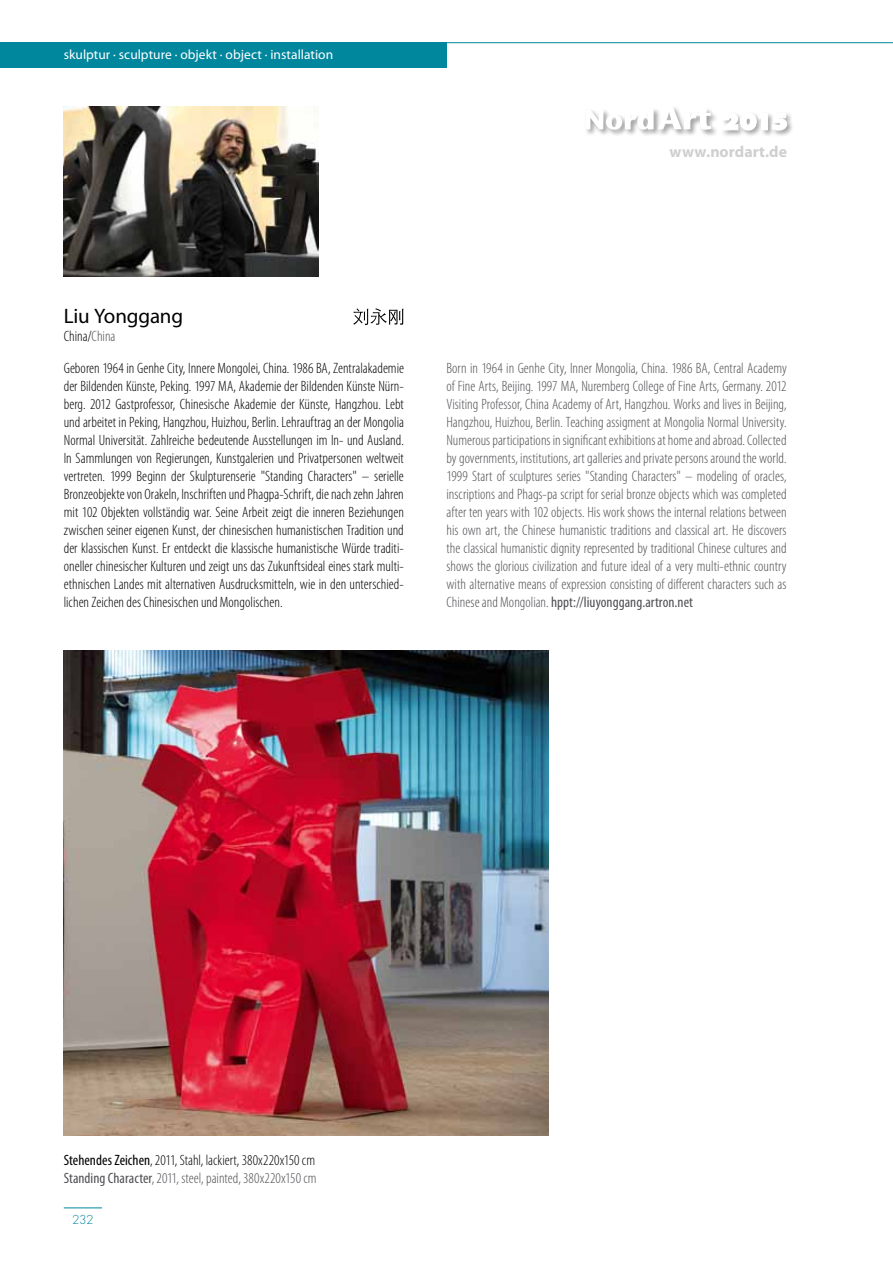
<style>
.page{position:relative;width:893px;height:1263px;background:#fff}
.page>*{position:absolute;margin:0;border:0;box-sizing:border-box;transform-origin:0 0}
.t1{font:21px "Myriad Pro";letter-spacing:-.01em;color:#000}
.t2{font:700 15.9px "Myriad Pro";letter-spacing:.005em;color:#d0cfcf}
.t3{font:300 condensed 15px/18px "Myriad Pro";color:#000}
.t4{font:300 condensed 15px/18px "Myriad Pro";color:#504f53;text-align:justify}
.t5{font:13.5px "Myriad Pro";color:#fff}
.t6{font:300 12px "Futura Std";color:#00879e}
.s1{color:#504f53}
.s2{font-weight:400}
.s3{font-weight:400;color:#504f53}
</style>
<div class="page">
<div style="left:0;top:43px;width:446px;height:25px;background:#00879e"></div>
<hr style="left:446px;top:42px;width:447px;height:1px;background:#00879e">
<hr style="left:64px;top:1207px;width:38px;height:1px;background:#00879e">
<div style="left:720px;top:111px;width:74px;height:27px;background:#000;opacity:.75"></div>
<svg style="left:721px;top:113px;width:66px;height:17px"></svg>
<div style="left:584px;top:107px;width:77px;height:30px;background:#000;opacity:.75"></div>
<div style="left:656px;top:105px;width:62px;height:32px;background:#000;opacity:.75"></div>
<svg style="left:586px;top:106px;width:125px;height:24px"></svg>
<svg style="left:353px;top:308px;width:51px;height:17px"></svg>
<img style="left:64px;top:106px;width:255px;height:170px">
<img style="left:64px;top:651px;width:484px;height:485px">
<p class="t5" style="left:64px;top:46px;width:271px">skulptur · sculpture · objekt · object · installation</p>
<p class="t2" style="left:670px;top:142px;width:119px">www.nordart.de</p>
<h1 class="t1" style="left:64px;top:303px;width:121px">Liu Yonggang</h1>
<p class="t3" style="left:64px;top:321px;width:342px;line-height:31.5px">China/<span class="s1">China<br></span>Geboren 1964 in Genhe City, Innere Mongolei, China. 1986 BA, Zentralakademie</p>
<p class="t3" style="left:64px;top:377px;width:342px;text-align:justify">der Bildenden Künste, Peking. 1997 MA, Akademie der Bildenden Künste Nürn&shy;berg. 2012 Gastprofessor, Chinesische Akademie der Künste, Hangzhou. Lebt und arbeitet in Peking, Hangzhou, Huizhou, Berlin. Lehrauftrag an der Mongolia Normal Universität. Zahlreiche bedeutende Ausstellungen im In- und Ausland.<br>In Sammlungen von Regierungen, Kunstgalerien und Privatpersonen weltweit vertreten. 1999 Beginn der Skulpturenserie "Standing Characters" – serielle Bronzeobjekte von Orakeln, Inschriften und Phagpa-Schrift, die nach zehn Jahren mit 102 Objekten vollständig war. Seine Arbeit zeigt die inneren Beziehungen zwischen seiner eigenen Kunst, der chinesischen humanistischen Tradition und der klassischen Kunst. Er entdeckt die klassische humanistische Würde traditi&shy;oneller chinesischer Kulturen und zeigt uns das Zukunftsideal eines stark multi&shy;ethnischen Landes mit alternativen Ausdrucksmitteln, wie in den unterschied&shy;lichen Zeichen des Chinesischen und Mongolischen.</p>
<p class="t4" style="left:446px;top:359px;width:342px">Born in 1964 in Genhe City, Inner Mongolia, China. 1986 BA, Central Academy of Fine Arts, Beijing. 1997 MA, Nuremberg College of Fine Arts, Germany. 2012<br>Visiting Professor, China Academy of Art, Hangzhou. Works and lives in Beijing, Hangzhou, Huizhou, Berlin. Teaching assigment at Mongolia Normal University.<br>Numerous participations in significant exhibitions at home and abroad. Collected by governments, institutions, art galleries and private persons around the world.<br>1999 Start of sculptures series "Standing Characters" – modeling of oracles, inscriptions and Phags-pa script for serial bronze objects which was completed after ten years with 102 objects. His work shows the internal relations between his own art, the Chinese humanistic traditions and classical art. He discovers the classical humanistic dignity represented by traditional Chinese cultures and shows the glorious civilization and future ideal of a very multi-ethnic country with alternative means of expression consisting of different characters such as Chinese and Mongolian. <span class="s2">hppt://liuyonggang.artron.net</span></p>
<p class="t3" style="left:64px;top:1151px;width:254px"><span class="s2">Stehendes Zeichen</span>, 2011, Stahl, lackiert, 380x220x150 cm<br><span class="s3">Standing Character</span><span class="s1">, 2011, steel, painted, 380x220x150 cm</span></p>
<p class="t6" style="left:72px;top:1212px;width:23px">232</p>
</div>
